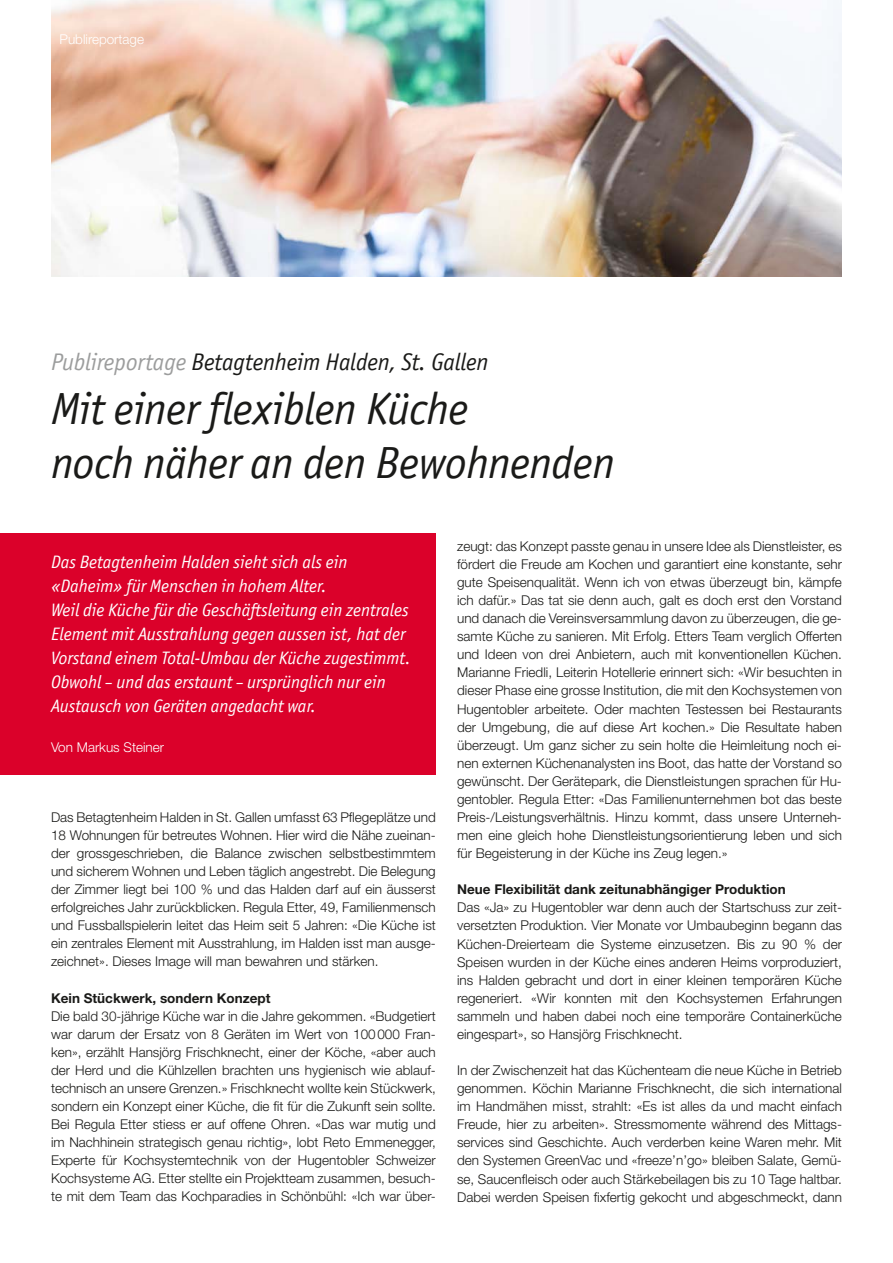
<style>
.page{position:relative;width:893px;height:1263px;background:#fff}
.page>*{position:absolute;margin:0;border:0;box-sizing:border-box;transform-origin:0 0}
.t1{font:italic 45px/54px "Officina Sans ITC Pro";letter-spacing:-.01em;color:#1a1a18}
.t2{font:italic 24px "Officina Sans ITC Pro";letter-spacing:-.005em;color:#1a1a18}
.t3{font:italic 18px/24px "Officina Sans ITC Pro";color:#fff}
.t4{font:300 13.5px/18.1px "Helvetica Neue LT Std";color:#1a1a18;text-align:justify}
.t5{font:700 13.5px "Helvetica Neue LT Std";color:#1a1a18}
.t6{font:300 13.5px "Helvetica Neue LT Std";color:#fff}
.s1{color:#9c9d9d}
</style>
<div class="page">
<img style="left:51px;top:0;width:791px;height:276px">
<div style="left:0;top:533px;width:436px;height:242px;background:#db012a"></div>
<p class="t6" style="left:60px;top:31px;width:86px">Publireportage</p>
<h2 class="t2" style="left:51px;top:348px;width:439px"><span class="s1">Publireportage</span> Betagtenheim Halden, St. Gallen</h2>
<h1 class="t1" style="left:51px;top:382px;width:565px">Mit einer flexiblen Küche<br>noch näher an den Bewohnenden</h1>
<p class="t3" style="left:51px;top:550px;width:361px">Das Betagtenheim Halden sieht sich als ein «Daheim» für Menschen in hohem Alter.<br>Weil die Küche für die Geschäftsleitung ein zentrales Element mit Ausstrahlung gegen aussen ist, hat der Vorstand einem Total-Umbau der Küche zugestimmt.<br>Obwohl – und das erstaunt – ursprünglich nur ein Austausch von Geräten angedacht war.</p>
<p class="t6" style="left:51px;top:739px;width:115px">Von Markus Steiner</p>
<p class="t4" style="left:51px;top:808px;width:386px">Das Betagtenheim Halden in St. Gallen umfasst 63 Pflegeplätze und 18 Wohnungen für betreutes Wohnen. Hier wird die Nähe zueinan&shy;der grossgeschrieben, die Balance zwischen selbstbestimmtem und sicherem Wohnen und Leben täglich angestrebt. Die Belegung der Zimmer liegt bei 100 % und das Halden darf auf ein äusserst erfolgreiches Jahr zurückblicken. Regula Etter, 49, Familienmensch und Fussballspielerin leitet das Heim seit 5 Jahren: «Die Küche ist ein zentrales Element mit Ausstrahlung, im Halden isst man ausge&shy;zeichnet». Dieses Image will man bewahren und stärken.</p>
<p class="t5" style="left:51px;top:989px;width:221px">Kein Stückwerk, sondern Konzept</p>
<p class="t4" style="left:51px;top:1006px;width:386px">Die bald 30-jährige Küche war in die Jahre gekommen. «Budgetiert war darum der Ersatz von 8 Geräten im Wert von 100000 Fran&shy;ken», erzählt Hansjörg Frischknecht, einer der Köche, «aber auch der Herd und die Kühlzellen brachten uns hygienisch wie ablauf&shy;technisch an unsere Grenzen.» Frischknecht wollte kein Stückwerk, sondern ein Konzept einer Küche, die fit für die Zukunft sein sollte.<br>Bei Regula Etter stiess er auf offene Ohren. «Das war mutig und im Nachhinein strategisch genau richtig», lobt Reto Emmenegger, Experte für Kochsystemtechnik von der Hugentobler Schweizer Kochsysteme AG. Etter stellte ein Projektteam zusammen, besuch&shy;te mit dem Team das Kochparadies in Schönbühl: «Ich war über-</p>
<p class="t4" style="left:457px;top:537px;width:386px">zeugt: das Konzept passte genau in unsere Idee als Dienstleister, es fördert die Freude am Kochen und garantiert eine konstante, sehr gute Speisenqualität. Wenn ich von etwas überzeugt bin, kämpfe ich dafür.» Das tat sie denn auch, galt es doch erst den Vorstand und danach die Vereinsversammlung davon zu überzeugen, die ge&shy;samte Küche zu sanieren. Mit Erfolg. Etters Team verglich Offerten und Ideen von drei Anbietern, auch mit konventionellen Küchen.<br>Marianne Friedli, Leiterin Hotellerie erinnert sich: «Wir besuchten in dieser Phase eine grosse Institution, die mit den Kochsystemen von Hugentobler arbeitete. Oder machten Testessen bei Restaurants der Umgebung, die auf diese Art kochen.» Die Resultate haben überzeugt. Um ganz sicher zu sein holte die Heimleitung noch ei&shy;nen externen Küchenanalysten ins Boot, das hatte der Vorstand so gewünscht. Der Gerätepark, die Dienstleistungen sprachen für Hu&shy;gentobler. Regula Etter: «Das Familienunternehmen bot das beste Preis-/Leistungsverhältnis. Hinzu kommt, dass unsere Unterneh&shy;men eine gleich hohe Dienstleistungsorientierung leben und sich für Begeisterung in der Küche ins Zeug legen.»</p>
<p class="t5" style="left:457px;top:881px;width:330px">Neue Flexibilität dank zeitunabhängiger Produktion</p>
<p class="t4" style="left:457px;top:898px;width:386px">Das «Ja» zu Hugentobler war denn auch der Startschuss zur zeit&shy;versetzten Produktion. Vier Monate vor Umbaubeginn begann das Küchen-Dreierteam die Systeme einzusetzen. Bis zu 90 % der Speisen wurden in der Küche eines anderen Heims vorproduziert, ins Halden gebracht und dort in einer kleinen temporären Küche regeneriert. «Wir konnten mit den Kochsystemen Erfahrungen sammeln und haben dabei noch eine temporäre Containerküche eingespart», so Hansjörg Frischknecht.</p>
<p class="t4" style="left:457px;top:1061px;width:386px">In der Zwischenzeit hat das Küchenteam die neue Küche in Betrieb genommen. Köchin Marianne Frischknecht, die sich international im Handmähen misst, strahlt: «Es ist alles da und macht einfach Freude, hier zu arbeiten». Stressmomente während des Mittags&shy;services sind Geschichte. Auch verderben keine Waren mehr. Mit den Systemen GreenVac und «freeze’n’go» bleiben Salate, Gemü&shy;se, Saucenfleisch oder auch Stärkebeilagen bis zu 10 Tage haltbar.<br>Dabei werden Speisen fixfertig gekocht und abgeschmeckt, dann</p>
</div>
